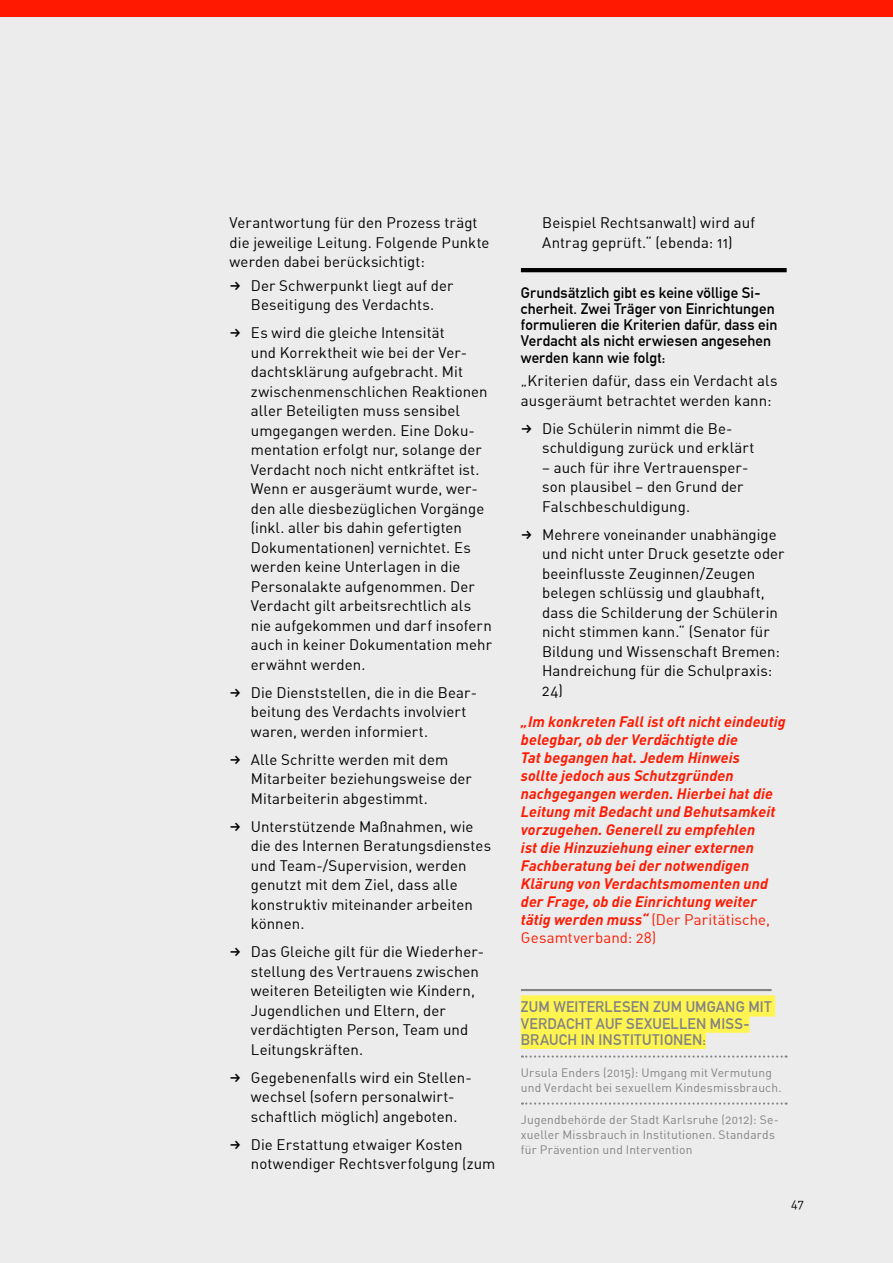
<style>
.page{position:relative;width:893px;height:1263px;background:#ececed}
.page>*{position:absolute;margin:0;border:0;box-sizing:border-box;transform-origin:0 0}
.t1{font:15px/19.5px "DIN Alternate";letter-spacing:.005em;color:#000}
.t2{font:italic 700 15px/18px "DIN";letter-spacing:.005em;color:#ff1900}
.t3{font:700 15px/16.2px "DIN Alternate";letter-spacing:.005em;color:#000}
.t4{font:700 15px "DIN Alternate";letter-spacing:.015em;color:#828384}
.t5{font:15px/18px "DIN Alternate";letter-spacing:.01em;color:#ff1900}
.t6{font:12px/15px "DIN Alternate";letter-spacing:.015em;color:#828384}
.t7{font:12px "DIN Alternate";color:#000}
.s1{font-family:"DIN";font-weight:700;font-style:italic}
</style>
<div class="page">
<div style="left:0;top:0;width:893px;height:17px;background:#ff1900"></div>
<hr style="left:521px;top:268px;width:266px;height:4px;background:#000">
<hr style="left:521px;top:989px;width:251px;height:2px;background:#828384">
<div style="left:521px;top:995px;width:254px;height:21px;background:#fff450"></div>
<div style="left:521px;top:1011px;width:228px;height:22px;background:#fff450"></div>
<div style="left:521px;top:1028px;width:185px;height:21px;background:#fff450"></div>
<svg style="left:522px;top:1055px;width:265px;height:2px"></svg>
<svg style="left:522px;top:1102px;width:265px;height:2px"></svg>
<p class="t1" style="left:230px;top:213px;width:261px">Verantwortung für den Prozess trägt die jeweilige Leitung. Folgende Punkte werden dabei berücksichtigt:</p>
<p class="t1" style="left:251px;top:275px;width:204px">Der Schwerpunkt liegt auf der<br>Beseitigung des Verdachts.</p>
<p class="t1" style="left:251px;top:323px;width:243px">Es wird die gleiche Intensität<br>und Korrektheit wie bei der Ver&shy;dachtsklärung aufgebracht. Mit zwischenmenschlichen Reaktionen aller Beteiligten muss sensibel umgegangen werden. Eine Doku&shy;mentation erfolgt nur, solange der<br>Verdacht noch nicht entkräftet ist.<br>Wenn er ausgeräumt wurde, wer&shy;den alle diesbezüglichen Vorgänge (inkl. aller bis dahin gefertigten<br>Dokumentationen) vernichtet. Es werden keine Unterlagen in die<br>Personalakte aufgenommen. Der<br>Verdacht gilt arbeitsrechtlich als nie aufgekommen und darf insofern auch in keiner Dokumentation mehr erwähnt werden.</p>
<p class="t1" style="left:251px;top:682px;width:228px">Die Dienststellen, die in die Bear&shy;beitung des Verdachts involviert waren, werden informiert.</p>
<p class="t1" style="left:251px;top:749px;width:223px">Alle Schritte werden mit dem<br>Mitarbeiter beziehungsweise der<br>Mitarbeiterin abgestimmt.</p>
<p class="t1" style="left:251px;top:816px;width:242px">Unterstützende Maßnahmen, wie die des Internen Beratungsdienstes und Team-/Supervision, werden genutzt mit dem Ziel, dass alle konstruktiv miteinander arbeiten können.</p>
<p class="t1" style="left:251px;top:942px;width:235px">Das Gleiche gilt für die Wiederher&shy;stellung des Vertrauens zwischen weiteren Beteiligten wie Kindern,<br>Jugendlichen und Eltern, der verdächtigten Person, Team und<br>Leitungskräften.</p>
<p class="t1" style="left:251px;top:1067px;width:222px">Gegebenenfalls wird ein Stellen&shy;wechsel (sofern personalwirt&shy;schaftlich möglich) angeboten.</p>
<p class="t1" style="left:251px;top:1134px;width:246px">Die Erstattung etwaiger Kosten notwendiger Rechtsverfolgung (zum</p>
<p class="t1" style="left:542px;top:213px;width:214px">Beispiel Rechtsanwalt) wird auf<br>Antrag geprüft.“ (ebenda: 11)</p>
<p class="t3" style="left:521px;top:283px;width:258px">Grundsätzlich gibt es keine völlige Si&shy;cherheit. Zwei Träger von Einrichtungen formulieren die Kriterien dafür, dass ein Verdacht als nicht erwiesen angesehen werden kann wie folgt:</p>
<p class="t1" style="left:521px;top:371px;width:258px">„Kriterien dafür, dass ein Verdacht als ausgeräumt betrachtet werden kann:</p>
<p class="t1" style="left:542px;top:418px;width:214px">Die Schülerin nimmt die Be&shy;schuldigung zurück und erklärt</p>
<p class="t1" style="left:542px;top:457px;width:208px">– auch für ihre Vertrauensper&shy;son plausibel – den Grund der<br>Falschbeschuldigung.</p>
<p class="t1" style="left:542px;top:524px;width:244px">Mehrere voneinander unabhängige und nicht unter Druck gesetzte oder beeinflusste Zeuginnen/Zeugen belegen schlüssig und glaubhaft, dass die Schilderung der Schülerin nicht stimmen kann.“ (Senator für<br>Bildung und Wissenschaft Bremen:<br>Handreichung für die Schulpraxis:<br>24)</p>
<p class="t2" style="left:521px;top:711px;width:266px">„Im konkreten Fall ist oft nicht eindeutig belegbar, ob der Verdächtigte die<br>Tat begangen hat. Jedem Hinweis<br>sollte jedoch aus Schutzgründen nachgegangen werden. Hierbei hat die Leitung mit Bedacht und Behutsamkeit vorzugehen. Generell zu empfehlen<br>ist die Hinzuziehung einer externen Fachberatung bei der notwendigen Klärung von Verdachtsmomenten und der Frage, ob die Einrichtung weiter</p>
<p class="t5" style="left:521px;top:910px;width:251px"><span class="s1">tätig werden muss“</span> (Der Paritätische,<br>Gesamtverband: 28)</p>
<p class="t4" style="left:521px;top:996px;width:54px">Zum Weite</p>
<p class="t4" style="left:595px;top:996px;width:19px">rlesen</p>
<p class="t4" style="left:653px;top:996px;width:44px">zum Umgang</p>
<p class="t4" style="left:748px;top:996px;width:9px">mit</p>
<p class="t4" style="left:521px;top:1012px;width:151px">Verdacht auf sexuellen</p>
<p class="t4" style="left:710px;top:1012px;width:41px">Miss-</p>
<p class="t4" style="left:521px;top:1028px;width:91px">brauch in Instit</p>
<p class="t4" style="left:642px;top:1028px;width:41px">utionen</p>
<p class="t4" style="left:702px;top:1028px;width:5px">:</p>
<p class="t6" style="left:521px;top:1065px;width:262px">Ursula Enders (2015): Umgang mit Vermutung und Verdacht bei sexuellem Kindesmissbrauch.</p>
<p class="t6" style="left:521px;top:1112px;width:260px">Jugendbehörde der Stadt Karlsruhe (2012): Se&shy;xueller Missbrauch in Institutionen. Standards für Prävention und Intervention</p>
<p class="t7" style="left:791px;top:1196px;width:14px">47</p>
</div>
